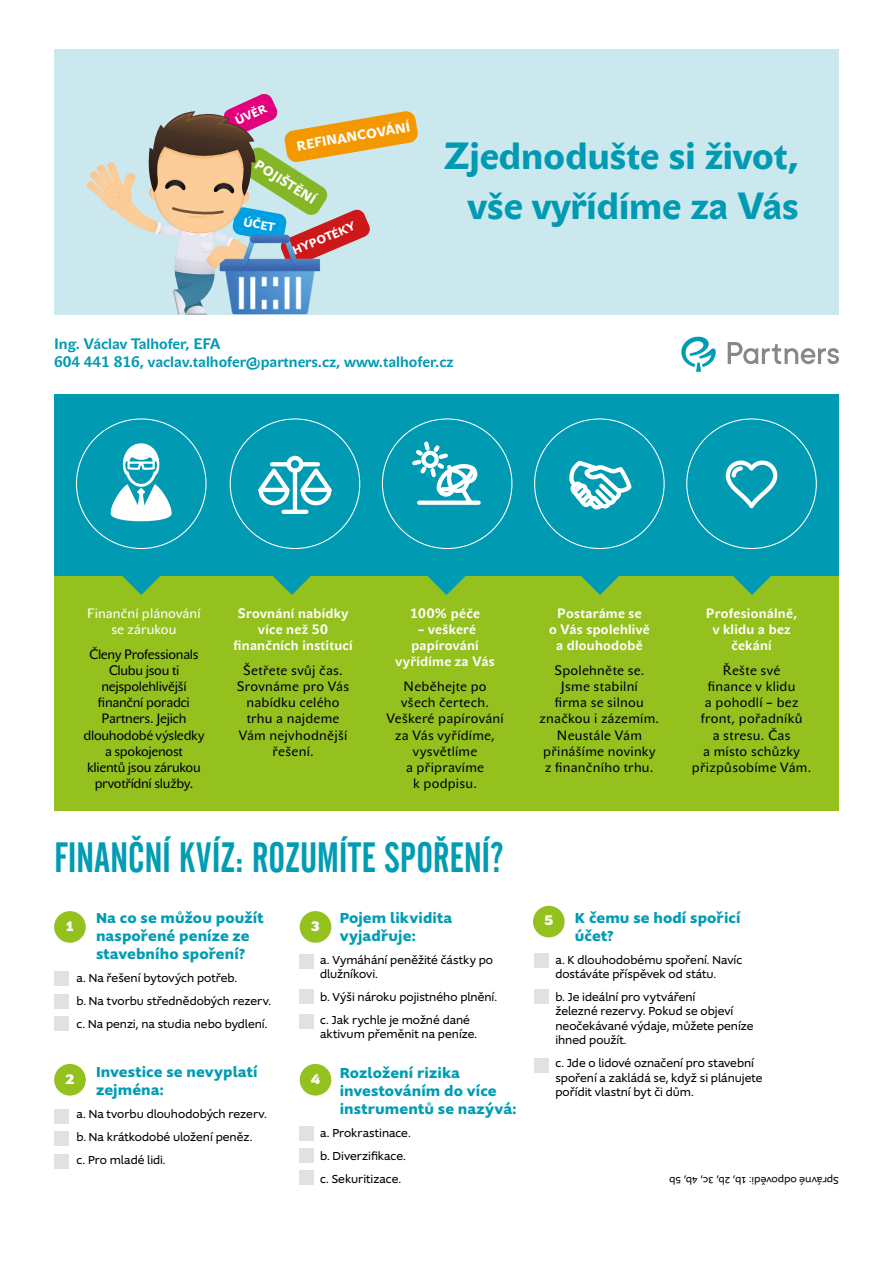
<style>
.page{position:relative;width:893px;height:1263px;background:#fff}
.page>*{position:absolute;margin:0;border:0;box-sizing:border-box;transform-origin:0 0}
.t1{font:42px "cafeta";color:#009cb4;scale:.95 1}
.t2{font:37.5px/50.6px "John Sans Heavy Pro";color:#009ab2;text-align:right}
.t3{font:700 16.2px "Supra";color:#fff}
.t4{font:700 15px/18px "Supra";letter-spacing:.005em;color:#009cb4}
.t5{font:700 15px/18px "John Sans Text Pro";color:#009ab2}
.t6{font:13.5px/16.2px "John Sans Text Pro";letter-spacing:.015em;color:#000;text-align:center}
.t7{font:700 13.5px/16.2px "John Sans Text Pro";letter-spacing:.02em;color:#fff;text-align:center}
.t8{font:13.5px/16.2px "John Sans Text Pro";letter-spacing:-.02em;color:#000;text-align:center}
.t9{font:13.5px/16.2px "John Sans Text Pro";letter-spacing:.01em;color:#fff;text-align:center}
.t10{font:13.2px "John Sans Heavy Pro";color:#fff}
.t11{font:12px/23px "Supra";color:#000}
.t12{font:11.7px "John Sans Heavy Pro";color:#fff}
.t13{font:10.5px "Supra";letter-spacing:.005em;color:#000}
</style>
<div class="page">
<div style="left:54px;top:911px;width:32px;height:32px;background:#95c11f;border-radius:50%"></div>
<div style="left:54px;top:1064px;width:32px;height:31px;background:#95c11f;border-radius:50%"></div>
<div style="left:533px;top:906px;width:32px;height:31px;background:#95c11f;border-radius:50%"></div>
<div style="left:300px;top:911px;width:31px;height:32px;background:#95c11f;border-radius:50%"></div>
<div style="left:300px;top:1064px;width:31px;height:31px;background:#95c11f;border-radius:50%"></div>
<div style="left:54px;top:971px;width:15px;height:15px;background:#e1e1e1"></div>
<div style="left:54px;top:994px;width:15px;height:15px;background:#e1e1e1"></div>
<div style="left:54px;top:1016px;width:15px;height:15px;background:#e1e1e1"></div>
<div style="left:54px;top:1109px;width:15px;height:15px;background:#e1e1e1"></div>
<div style="left:54px;top:1131px;width:15px;height:15px;background:#e1e1e1"></div>
<div style="left:54px;top:1154px;width:15px;height:14px;background:#e1e1e1"></div>
<div style="left:299px;top:1126px;width:15px;height:14px;background:#e1e1e1"></div>
<div style="left:299px;top:1148px;width:15px;height:15px;background:#e1e1e1"></div>
<div style="left:299px;top:1170px;width:15px;height:15px;background:#e1e1e1"></div>
<div style="left:299px;top:954px;width:15px;height:15px;background:#e1e1e1"></div>
<div style="left:299px;top:989px;width:15px;height:15px;background:#e1e1e1"></div>
<div style="left:299px;top:1014px;width:15px;height:15px;background:#e1e1e1"></div>
<div style="left:534px;top:953px;width:15px;height:15px;background:#e1e1e1"></div>
<div style="left:534px;top:989px;width:15px;height:15px;background:#e1e1e1"></div>
<div style="left:534px;top:1058px;width:15px;height:15px;background:#e1e1e1"></div>
<svg style="left:728px;top:342px;width:111px;height:22px"></svg>
<svg style="left:681px;top:336px;width:35px;height:36px"></svg>
<div style="left:54px;top:50px;width:785px;height:265px;background:#cbe8ee"></div>
<svg style="left:86px;top:94px;width:332px;height:221px"></svg>
<div style="left:54px;top:394px;width:785px;height:361px;background:#009ab2"></div>
<div style="left:54px;top:576px;width:785px;height:234px;background:#95c11f"></div>
<svg style="left:258px;top:455px;width:74px;height:59px"></svg>
<svg style="left:725px;top:460px;width:53px;height:49px"></svg>
<svg style="left:534px;top:458px;width:98px;height:76px"></svg>
<svg style="left:412px;top:441px;width:69px;height:64px"></svg>
<svg style="left:123px;top:576px;width:37px;height:19px"></svg>
<svg style="left:273px;top:576px;width:38px;height:19px"></svg>
<svg style="left:428px;top:576px;width:37px;height:19px"></svg>
<svg style="left:581px;top:576px;width:38px;height:19px"></svg>
<svg style="left:733px;top:576px;width:38px;height:19px"></svg>
<svg style="left:110px;top:443px;width:62px;height:79px"></svg>
<p class="t12" style="left:233px;top:116px;width:35px;rotate:-25deg">ÚVĚR</p>
<p class="t10" style="left:260px;top:157px;width:71px;rotate:32deg">POJIŠTĚNÍ</p>
<p class="t10" style="left:295px;top:139px;width:117px;rotate:-10deg">REFINANCOVÁNÍ</p>
<p class="t12" style="left:245px;top:215px;width:33px;rotate:11deg">ÚČET</p>
<p class="t12" style="left:290px;top:245px;width:69px;rotate:-23deg">HYPOTÉKY</p>
<h2 class="t2" style="left:444px;top:131px;width:356px">Zjednodušte si život, vše vyřídíme za Vás</h2>
<p class="t5" style="left:54px;top:335px;width:401px">Ing. Václav Talhofer, EFA<br>604 441 816, vaclav.talhofer@partners.cz, www.talhofer.cz</p>
<p class="t9" style="left:87px;top:605px;width:115px">Finanční plánování se zárukou</p>
<p class="t8" style="left:84px;top:646px;width:122px">Členy Professionals<br>Clubu jsou ti nejspolehlivější finanční poradci<br>Partners. Jejich dlouhodobé výsledky a spokojenost<br>klientů jsou zárukou prvotřídní služby.</p>
<p class="t7" style="left:233px;top:605px;width:121px">Srovnání nabídky více než 50 finančních institucí</p>
<p class="t6" style="left:237px;top:662px;width:114px">Šetřete svůj čas.<br>Srovnáme pro Vás nabídku celého trhu a najdeme<br>Vám nejvhodnější řešení.</p>
<p class="t7" style="left:410px;top:605px;width:71px">100% péče</p>
<p class="t7" style="left:396px;top:621px;width:101px">– veškeré papírování vyřídíme za Vás</p>
<p class="t6" style="left:386px;top:678px;width:119px">Neběhejte po všech čertech.<br>Veškeré papírování za Vás vyřídíme, vysvětlíme<br>a připravíme<br>k podpisu.</p>
<p class="t7" style="left:549px;top:605px;width:102px">Postaráme se<br>o Vás spolehlivě a dlouhodobě</p>
<p class="t6" style="left:540px;top:662px;width:121px">Spolehněte se.<br>Jsme stabilní<br>firma se silnou značkou i zázemím.<br>Neustále Vám přinášíme novinky z finančního trhu.</p>
<p class="t7" style="left:706px;top:605px;width:93px">Profesionálně, v klidu a bez čekání</p>
<p class="t6" style="left:692px;top:662px;width:121px">Řešte své<br>finance v klidu<br>a pohodlí – bez front, pořadníků<br>a stresu. Čas<br>a místo schůzky přizpůsobíme Vám.</p>
<h1 class="t1" style="left:54px;top:834px;width:474px">FINANČNÍ KVÍZ: ROZUMÍTE SPOŘENÍ?</h1>
<p class="t4" style="left:96px;top:908px;width:169px">Na co se můžou použít naspořené peníze ze stavebního spoření?</p>
<p class="t11" style="left:77px;top:966px;width:196px">a. Na řešení bytových potřeb.<br>b. Na tvorbu střednědobých rezerv. c. Na penzi, na studia nebo bydlení.</p>
<p class="t4" style="left:96px;top:1063px;width:163px">Investice se nevyplatí zejména:</p>
<p class="t11" style="left:77px;top:1102px;width:192px">a. Na tvorbu dlouhodobých rezerv. b. Na krátkodobé uložení peněz.<br>c. Pro mladé lidi.</p>
<h3 class="t3" style="left:65px;top:913px;width:11px">1</h3>
<h3 class="t3" style="left:65px;top:1066px;width:11px">2</h3>
<p class="t4" style="left:340px;top:908px;width:114px">Pojem likvidita vyjadřuje:</p>
<p class="t11" style="left:320px;top:952px;width:174px;line-height:14.4px">a. Vymáhání peněžité částky po dlužníkovi.</p>
<p class="t11" style="left:320px;top:985px;width:178px">b. Výši nároku pojistného plnění. c. Jak rychle je možné dané</p>
<p class="t11" style="left:320px;top:1023px;width:159px">aktivum přeměnit na peníze.</p>
<p class="t4" style="left:340px;top:1063px;width:178px">Rozložení rizika investováním do více instrumentů se nazývá:</p>
<p class="t11" style="left:320px;top:1121px;width:92px">a. Prokrastinace. b. Diverzifikace. c. Sekuritizace.</p>
<h3 class="t3" style="left:311px;top:913px;width:11px">3</h3>
<h3 class="t3" style="left:311px;top:1066px;width:11px">4</h3>
<p class="t4" style="left:575px;top:908px;width:167px">K čemu se hodí spořicí účet?</p>
<p class="t11" style="left:555px;top:952px;width:188px;line-height:14.4px">a. K dlouhodobému spoření. Navíc dostáváte příspěvek od státu.</p>
<p class="t11" style="left:555px;top:990px;width:200px;line-height:14.4px">b. Je ideální pro vytváření<br>železné rezervy. Pokud se objeví neočekávané výdaje, můžete peníze ihned použít.</p>
<p class="t11" style="left:555px;top:1056px;width:209px;line-height:14.4px">c. Jde o lidové označení pro stavební spoření a zakládá se, když si plánujete pořídit vlastní byt či dům.</p>
<h3 class="t3" style="left:544px;top:908px;width:11px">5</h3>
<p class="t13" style="left:839px;top:1188px;width:171px;rotate:-180deg">Správné odpovědi: 1b, 2b, 3c, 4b, 5b</p>
</div>
